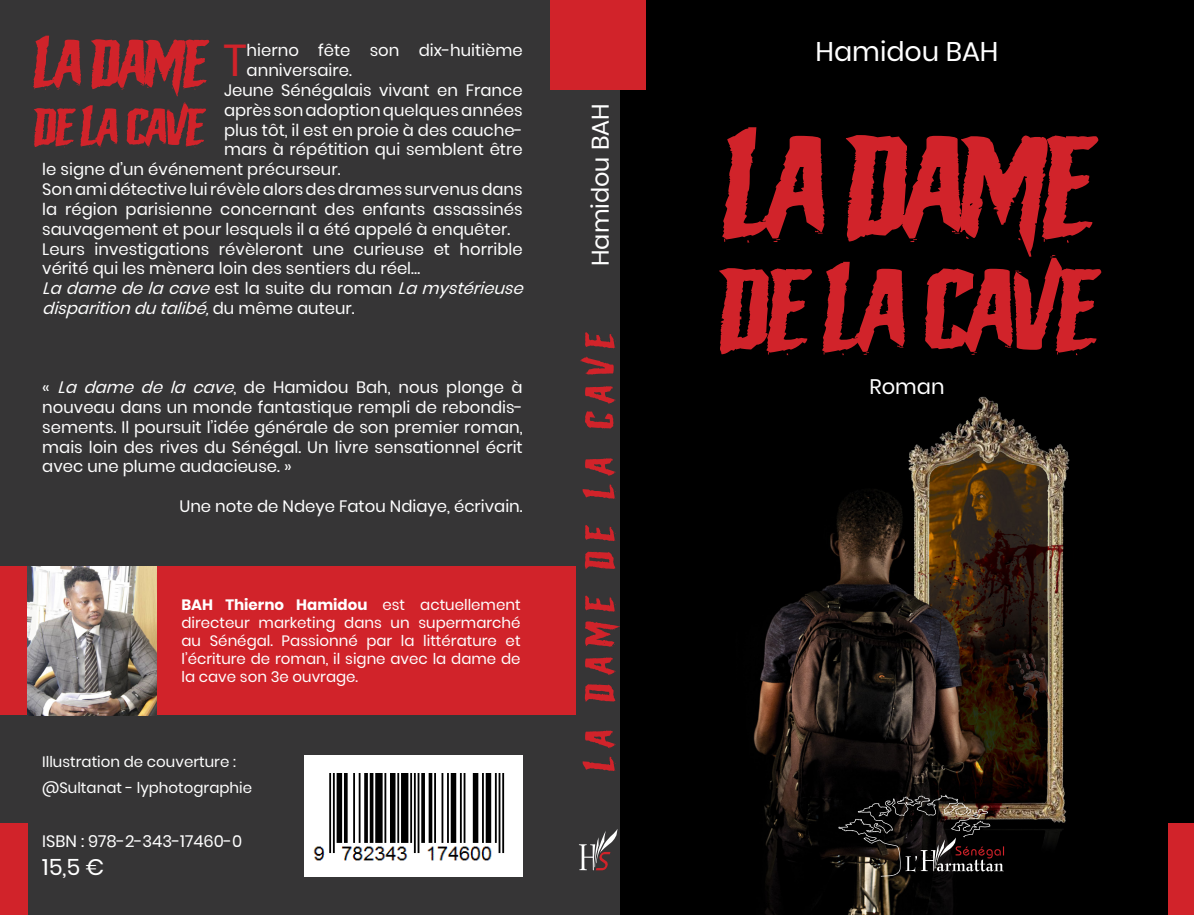
<style>
.page{position:relative;width:1194px;height:915px;background:#363536}
.page>*{position:absolute;margin:0;border:0;box-sizing:border-box;transform-origin:0 0}
.t1{font:141.75px "The Macabre";color:#d1232a;scale:1.33 1}
.t2{font:114.75px "The Macabre";color:#d1232a;scale:1.33 1}
.t3{font:66.3px "The Macabre";color:#d1232a;scale:1.33 1}
.t4{font:51.75px "The Macabre";color:#d1232a;scale:1.33 1}
.t5{font:44.55px "Poppins";color:#d1232a}
.t6{font:40.5px "The Macabre";color:#d1232a;scale:1.33 1}
.t7{font:27px "Poppins";color:#fff}
.t8{font:24px "Poppins";color:#fff}
.t9{font:22.5px "Poppins";color:#fff}
.t10{font:21px "Poppins";color:#fff}
.t11{font:16.5px/19.8px "Poppins";color:#fff}
.t12{font:italic 16.5px/19.8px "Poppins";color:#fff}
.t13{font:15px/18px "Poppins";color:#fff;text-align:justify}
.s1{font-style:normal}
.s2{font-style:italic}
.s3{font-weight:700}
</style>
<div class="page">
<img style="left:621px;top:0;width:573px;height:915px">
<div style="left:0;top:823px;width:28px;height:92px;background:#d1232a"></div>
<div style="left:1168px;top:823px;width:26px;height:92px;background:#d1232a"></div>
<div style="left:598px;top:0;width:48px;height:89px;background:#d1232a"></div>
<div style="left:550px;top:0;width:48px;height:89px;background:#d1232a"></div>
<div style="left:0;top:566px;width:576px;height:149px;background:#d1232a"></div>
<img style="left:28px;top:566px;width:128px;height:149px">
<svg style="left:838px;top:795px;width:166px;height:82px;background:#292321"></svg>
<svg style="left:579px;top:829px;width:39px;height:41px"></svg>
<div style="left:304px;top:756px;width:219px;height:121px;background:#fff"></div>
<img style="left:313px;top:773px;width:192px;height:88px">
<p class="t3" style="left:35px;top:32px;width:130px">La dame</p>
<p class="t4" style="left:35px;top:102px;width:128px">de la CaVe</p>
<p class="t5" style="left:223px;top:35px;width:25px">T</p>
<p class="t11" style="left:247px;top:41px;width:278px">hierno fête son dix-huitième anniversaire.</p>
<p class="t11" style="left:224px;top:80px;width:300px">Jeune Sénégalais vivant en France</p>
<p class="t11" style="left:224px;top:100px;width:300px">après son adoption quelques années</p>
<p class="t11" style="left:224px;top:120px;width:300px">plus tôt, il est en proie à des cauche-</p>
<p class="t11" style="left:224px;top:140px;width:300px">mars à répétition qui semblent être</p>
<p class="t11" style="left:42px;top:160px;width:300px">le signe d’un événement précurseur.</p>
<p class="t11" style="left:42px;top:180px;width:482px;text-align:justify">Son ami détective lui révèle alors des drames survenus dans la région parisienne concernant des enfants assassinés sauvagement et pour lesquels il a été appelé à enquêter.</p>
<p class="t11" style="left:42px;top:239px;width:482px">Leurs investigations révèleront une curieuse et horrible vérité qui les mènera loin des sentiers du réel…</p>
<p class="t12" style="left:42px;top:279px;width:489px">Ladamedelacave<span class="s1">e s t l a s u i t e d u r o m a n</span> Lamystérieuse disparitiondutalibé,<span class="s1">d u m ê m e a u t e u r .</span></p>
<p class="t11" style="left:42px;top:378px;width:482px;text-align:justify">« <span class="s2">Ladamedelacave</span>, de Hamidou Bah, nous plonge à nouveau dans un monde fantastique rempli de rebondis&shy;sements. Il poursuit l’idée générale de son premier roman, mais loin des rives du Sénégal. Un livre sensationnel écrit avec une plume audacieuse. »</p>
<p class="t11" style="left:179px;top:497px;width:345px">Une note de Ndeye Fatou Ndiaye, écrivain.</p>
<p class="t13" style="left:182px;top:596px;width:341px"><span class="s3">BAH Thierno Hamidou</span> est actuellement directeur marketing dans un supermarché au Sénégal. Passionné par la littérature et l’écriture de roman, il signe avec la dame de la cave son 3e ouvrage.</p>
<p class="t13" style="left:42px;top:753px;width:195px">Illustration de couverture :</p>
<p class="t13" style="left:42px;top:778px;width:211px">@Sultanat - lyphotographie</p>
<p class="t11" style="left:42px;top:831px;width:201px">ISBN : 978-2-343-17460-0</p>
<p class="t9" style="left:42px;top:854px;width:64px">15,5 €</p>
<p class="t8" style="left:586px;top:266px;width:164px;rotate:-90deg">Hamidou BAH</p>
<p class="t6" style="left:580px;top:770px;width:331px;rotate:-90deg">La dame de la CaVe</p>
<p class="t7" style="left:816px;top:36px;width:185px">Hamidou BAH</p>
<p class="t1" style="left:726px;top:119px;width:276px">La dame</p>
<p class="t2" style="left:721px;top:255px;width:282px">de la CaVe</p>
<p class="t10" style="left:870px;top:374px;width:77px">Roman</p>
</div>
